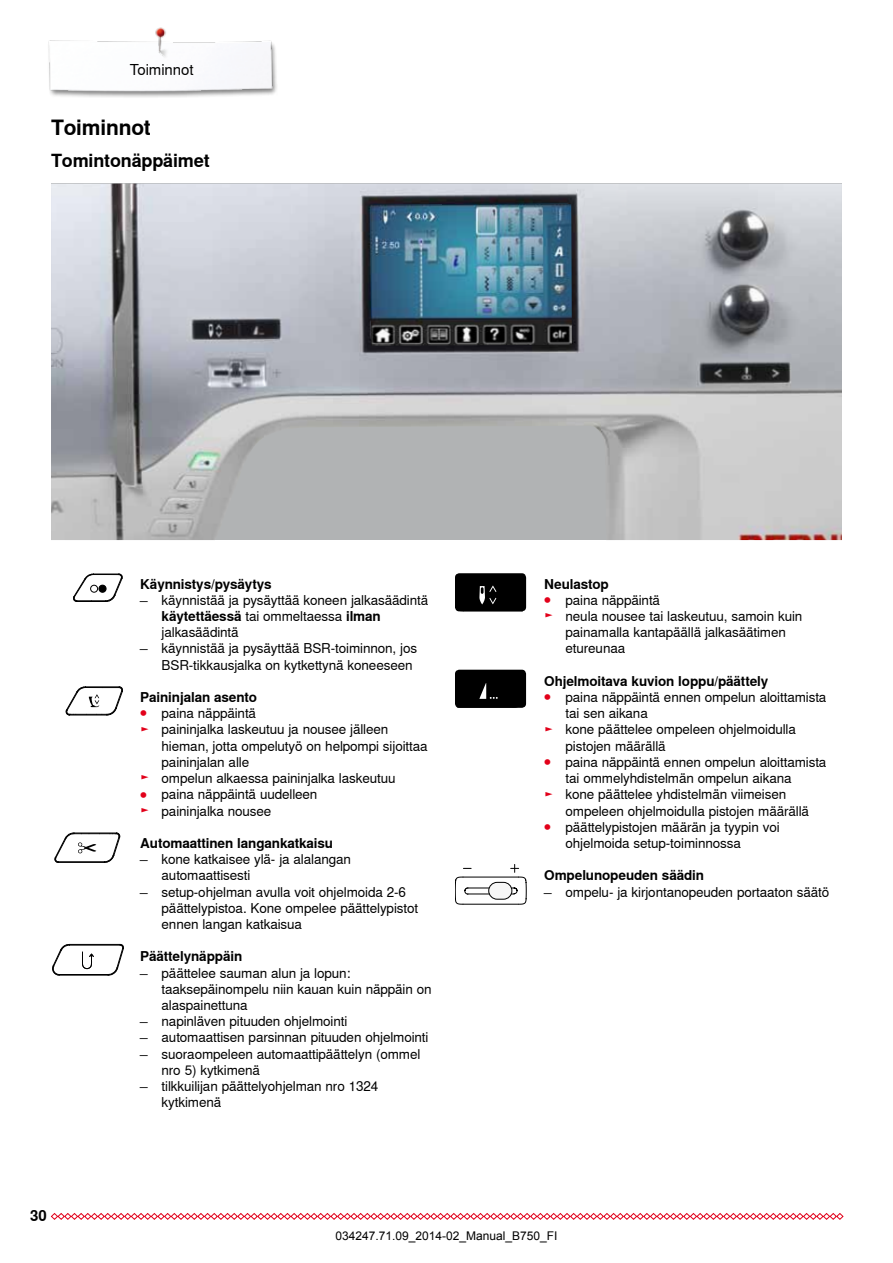
<style>
.page{position:relative;width:893px;height:1263px;background:#fff}
.page>*{position:absolute;margin:0;border:0;box-sizing:border-box;transform-origin:0 0}
.t1{font:700 21px "Nimbus Sans Global";letter-spacing:-.01em;color:#000}
.t2{font:700 18px "Nimbus Sans Global";letter-spacing:-.01em;color:#000}
.t3{font:15px "Nimbus Sans Global";letter-spacing:-.005em;color:#000}
.t4{font:700 15px "Nimbus Sans Global";color:#000}
.t5{font:13.5px "Nimbus Sans Global";letter-spacing:-.01em;color:#000}
.t6{font:700 13.5px "Nimbus Sans Global";letter-spacing:-.01em;color:#000}
.t7{font:12px "Arial";color:#000}
.s1{font-weight:400}
.s2{font-weight:700;font-size:12px;color:#e2001a}
.s3{color:#e2001a}
</style>
<div class="page">
<svg style="left:51px;top:1213px;width:793px;height:7px"></svg>
<img style="left:48px;top:40px;width:229px;height:57px">
<img style="left:125px;top:27px;width:65px;height:48px">
<hr style="left:463px;top:904px;width:55px;height:1px;background:#000">
<svg style="left:455px;top:864px;width:71px;height:40px"></svg>
<div style="left:489px;top:882px;width:23px;height:17px;background:#f6f6f6;border-radius:8px"></div>
<div style="left:488px;top:882px;width:24px;height:17px;border:1px solid #000;border-radius:8px"></div>
<svg style="left:455px;top:573px;width:71px;height:38px"></svg>
<div style="left:455px;top:670px;width:71px;height:38px;background:#000"></div>
<svg style="left:54px;top:832px;width:67px;height:31px"></svg>
<svg style="left:73px;top:573px;width:50px;height:29px"></svg>
<div style="left:90px;top:585px;width:8px;height:8px;border:1px solid #000;border-radius:50%"></div>
<div style="left:99px;top:585px;width:7px;height:7px;background:#000;border-radius:50%"></div>
<div style="left:98px;top:585px;width:9px;height:8px;border:1px solid #000;border-radius:50%"></div>
<svg style="left:65px;top:686px;width:58px;height:30px"></svg>
<hr style="left:69px;top:945px;width:51px;height:1px;background:#000">
<hr style="left:69px;top:944px;width:51px;height:1px;background:#000">
<hr style="left:59px;top:975px;width:49px;height:1px;background:#000">
<svg style="left:108px;top:943px;width:16px;height:33px"></svg>
<hr style="left:59px;top:974px;width:49px;height:1px;background:#000">
<svg style="left:52px;top:944px;width:18px;height:32px"></svg>
<svg style="left:82px;top:951px;width:12px;height:19px"></svg>
<img style="left:51px;top:184px;width:791px;height:356px">
<img style="left:370px;top:204px;width:202px;height:142px">
<p class="t3" style="left:130px;top:61px;width:65px">Toiminnot</p>
<h1 class="t1" style="left:51px;top:115px;width:101px">Toiminnot</h1>
<h2 class="t2" style="left:51px;top:151px;width:160px">Tomintonäppäimet</h2>
<p class="t4" style="left:30px;top:1207px;width:18px">30</p>
<p class="t6" style="left:140px;top:576px;width:133px">Käynnistys/pysäytys</p>
<p class="t5" style="left:140px;top:592px;width:289px">̶ käynnistää ja pysäyttää koneen jalkasäädintä</p>
<p class="t6" style="left:162px;top:608px;width:221px">käytettäessä <span class="s1">tai ommeltaessa</span> ilman</p>
<p class="t5" style="left:162px;top:625px;width:79px">jalkasäädintä</p>
<p class="t5" style="left:140px;top:641px;width:278px">̶ käynnistää ja pysäyttää BSR-toiminnon, jos</p>
<p class="t5" style="left:162px;top:657px;width:252px">BSR-tikkausjalka on kytkettynä koneeseen</p>
<p class="t6" style="left:140px;top:689px;width:118px">Paininjalan asento</p>
<p class="t5" style="left:140px;top:706px;width:117px"><span class="s2">⦁</span> paina näppäintä</p>
<p class="t5" style="left:140px;top:722px;width:250px"><span class="s3">►</span> paininjalka laskeutuu ja nousee jälleen</p>
<p class="t5" style="left:162px;top:738px;width:268px">hieman, jotta ompelutyö on helpompi sijoittaa</p>
<p class="t5" style="left:162px;top:754px;width:89px">paininjalan alle</p>
<p class="t5" style="left:140px;top:770px;width:257px"><span class="s3">►</span> ompelun alkaessa paininjalka laskeutuu</p>
<p class="t5" style="left:140px;top:787px;width:179px"><span class="s2">⦁</span> paina näppäintä uudelleen</p>
<p class="t5" style="left:140px;top:803px;width:133px"><span class="s3">►</span> paininjalka nousee</p>
<p class="t6" style="left:140px;top:835px;width:194px">Automaattinen langankatkaisu</p>
<p class="t5" style="left:140px;top:851px;width:212px">̶ kone katkaisee ylä- ja alalangan</p>
<p class="t5" style="left:162px;top:868px;width:90px">automaattisesti</p>
<p class="t5" style="left:140px;top:884px;width:267px">̶ setup-ohjelman avulla voit ohjelmoida 2-6</p>
<p class="t5" style="left:162px;top:900px;width:258px">päättelypistoa. Kone ompelee päättelypistot</p>
<p class="t5" style="left:162px;top:916px;width:142px">ennen langan katkaisua</p>
<p class="t6" style="left:140px;top:949px;width:103px">Päättelynäppäin</p>
<p class="t5" style="left:140px;top:965px;width:212px">̶ päättelee sauman alun ja lopun:</p>
<p class="t5" style="left:162px;top:981px;width:272px">taaksepäinompelu niin kauan kuin näppäin on</p>
<p class="t5" style="left:162px;top:997px;width:88px">alaspainettuna</p>
<p class="t5" style="left:140px;top:1013px;width:209px">̶ napinläven pituuden ohjelmointi</p>
<p class="t5" style="left:140px;top:1030px;width:290px">̶ automaattisen parsinnan pituuden ohjelmointi</p>
<p class="t5" style="left:140px;top:1046px;width:282px">̶ suoraompeleen automaattipäättelyn (ommel</p>
<p class="t5" style="left:162px;top:1062px;width:100px">nro 5) kytkimenä</p>
<p class="t5" style="left:140px;top:1078px;width:239px">̶ tilkkuilijan päättelyohjelman nro 1324</p>
<p class="t5" style="left:162px;top:1094px;width:61px">kytkimenä</p>
<p class="t6" style="left:544px;top:576px;width:66px">Neulastop</p>
<p class="t5" style="left:544px;top:592px;width:117px"><span class="s2">⦁</span> paina näppäintä</p>
<p class="t5" style="left:544px;top:608px;width:260px"><span class="s3">►</span> neula nousee tai laskeutuu, samoin kuin</p>
<p class="t5" style="left:566px;top:625px;width:222px">painamalla kantapäällä jalkasäätimen</p>
<p class="t5" style="left:566px;top:641px;width:61px">etureunaa</p>
<p class="t6" style="left:544px;top:673px;width:226px">Ohjelmoitava kuvion loppu/päättely</p>
<p class="t5" style="left:544px;top:689px;width:284px"><span class="s2">⦁</span> paina näppäintä ennen ompelun aloittamista</p>
<p class="t5" style="left:566px;top:706px;width:84px">tai sen aikana</p>
<p class="t5" style="left:544px;top:722px;width:253px"><span class="s3">►</span> kone päättelee ompeleen ohjelmoidulla</p>
<p class="t5" style="left:566px;top:738px;width:102px">pistojen määrällä</p>
<p class="t5" style="left:544px;top:754px;width:284px"><span class="s2">⦁</span> paina näppäintä ennen ompelun aloittamista</p>
<p class="t5" style="left:566px;top:770px;width:228px">tai ommelyhdistelmän ompelun aikana</p>
<p class="t5" style="left:544px;top:787px;width:244px"><span class="s3">►</span> kone päättelee yhdistelmän viimeisen</p>
<p class="t5" style="left:566px;top:803px;width:245px">ompeleen ohjelmoidulla pistojen määrällä</p>
<p class="t5" style="left:544px;top:819px;width:237px"><span class="s2">⦁</span> päättelypistojen määrän ja tyypin voi</p>
<p class="t5" style="left:566px;top:835px;width:177px">ohjelmoida setup-toiminnossa</p>
<p class="t6" style="left:544px;top:868px;width:161px">Ompelunopeuden säädin</p>
<p class="t5" style="left:544px;top:884px;width:286px">̶ ompelu- ja kirjontanopeuden portaaton säätö</p>
<p class="t7" style="left:335px;top:1227px;width:224px">034247.71.09_2014-02_Manual_B750_FI</p>
</div>
